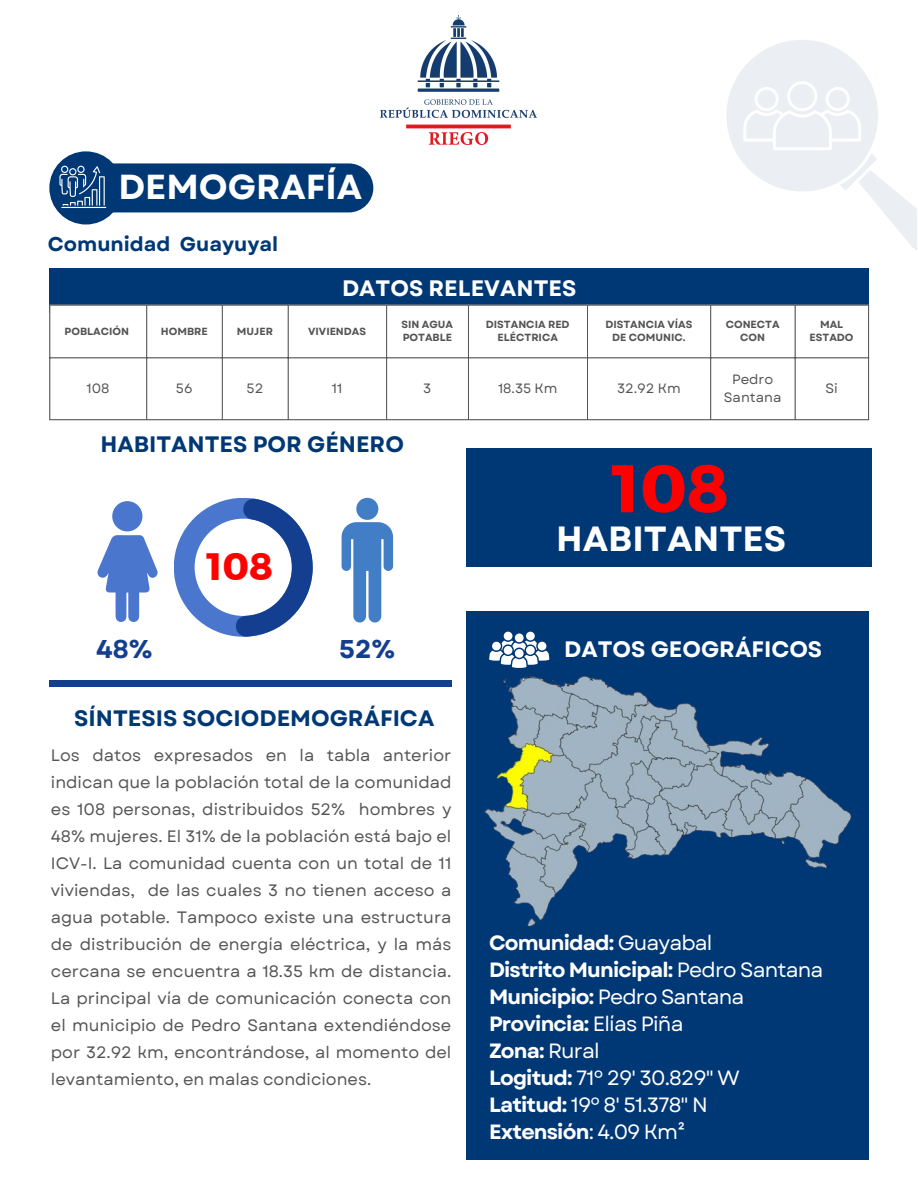
<style>
.page{position:relative;width:918px;height:1188px;background:#fff}
.page>*{position:absolute;margin:0;border:0;box-sizing:border-box;transform-origin:0 0}
.t1{font:67.2px "Kief Montaser Bold";color:#f00}
.t2{font:38.1px "Kief Montaser Bold";color:#f00}
.t3{font:700 34.95px "Garet";color:#fff}
.t4{font:700 34.65px "Garet";color:#fff}
.t5{font:700 25.65px "Garet";color:#143e8f}
.t6{font:700 22.35px "Garet";color:#003875}
.t7{font:700 22.35px "Garet";color:#fff}
.t8{font:20.7px/27px "Garet";letter-spacing:-.04em;color:#fff}
.t9{font:700 19.95px "Garet";color:#003875}
.t10{font:19.65px "Garet";color:#fff}
.t11{font:16.5px/27px "Garet";color:#545454;text-align:justify}
.t12{font:13.5px/18.1px "Garet";color:#545454;text-align:center}
.t13{font:700 10.35px/13.8px "Garet";color:#545454;text-align:center}
.s1{font-weight:700}
</style>
<div class="page">
<img style="left:381px;top:16px;width:156px;height:128px">
<div style="left:49px;top:151px;width:74px;height:74px;background:#003875;border-radius:50%"></div>
<div style="left:83px;top:163px;width:290px;height:49px;background:#003875;border-radius:25px"></div>
<hr style="left:61px;top:207px;width:45px;height:1px;background:#fff">
<svg style="left:59px;top:166px;width:46px;height:40px"></svg>
<div style="left:467px;top:611px;width:402px;height:548px;background:#003875"></div>
<svg style="left:174px;top:498px;width:139px;height:139px"></svg>
<svg style="left:97px;top:535px;width:61px;height:87px"></svg>
<div style="left:112px;top:501px;width:30px;height:30px;background:#4b76ce;border-radius:50%"></div>
<div style="left:356px;top:498px;width:22px;height:22px;background:#427ec6;border-radius:50%"></div>
<svg style="left:342px;top:522px;width:51px;height:101px"></svg>
<div style="left:467px;top:448px;width:405px;height:119px;background:#003875"></div>
<div style="left:49px;top:681px;width:402px;height:6px;background:#143e8f"></div>
<div style="left:504px;top:632px;width:8px;height:8px;background:#fff;border-radius:50%"></div>
<div style="left:526px;top:632px;width:9px;height:8px;background:#fff;border-radius:50%"></div>
<div style="left:515px;top:633px;width:9px;height:9px;background:#fff;border-radius:50%"></div>
<svg style="left:489px;top:641px;width:60px;height:18px"></svg>
<div style="left:515px;top:649px;width:9px;height:9px;background:#fff;border-radius:50%"></div>
<div style="left:49px;top:268px;width:820px;height:45px;background:#003875"></div>
<svg style="left:50px;top:306px;width:818px;height:51px"></svg>
<hr style="left:49px;top:305px;width:1px;height:114px;background:#545454">
<hr style="left:146px;top:305px;width:1px;height:114px;background:#545454">
<hr style="left:222px;top:305px;width:1px;height:114px;background:#545454">
<hr style="left:288px;top:305px;width:1px;height:114px;background:#545454">
<hr style="left:386px;top:305px;width:1px;height:114px;background:#545454">
<hr style="left:468px;top:305px;width:1px;height:114px;background:#545454">
<hr style="left:587px;top:305px;width:1px;height:114px;background:#545454">
<hr style="left:710px;top:305px;width:1px;height:114px;background:#545454">
<hr style="left:795px;top:305px;width:1px;height:114px;background:#545454">
<hr style="left:868px;top:305px;width:1px;height:114px;background:#545454">
<hr style="left:49px;top:305px;width:820px;height:1px;background:#545454">
<hr style="left:49px;top:357px;width:820px;height:1px;background:#545454">
<hr style="left:49px;top:419px;width:820px;height:1px;background:#545454">
<svg style="left:726px;top:40px;width:191px;height:210px"></svg>
<img style="left:466px;top:659px;width:386px;height:279px">
<p class="t4" style="left:119px;top:162px;width:245px">DEMOGRAFÍA</p>
<p class="t9" style="left:48px;top:230px;width:232px">Comunidad Guayuyal</p>
<h2 class="t7" style="left:342px;top:272px;width:236px">DATOS RELEVANTES</h2>
<p class="t10" style="left:350px;top:275px;width:211px">Agregar información</p>
<h2 class="t13" style="left:65px;top:324px;width:66px">POBLACIÓN</h2>
<h6 class="t13" style="left:161px;top:324px;width:48px">HOMBRE</h6>
<p class="t13" style="left:237px;top:324px;width:38px">MUJER</p>
<h4 class="t13" style="left:308px;top:324px;width:59px">VIVIENDAS</h4>
<p class="t13" style="left:402px;top:317px;width:53px;text-align:left">SIN AGUA<br>POTABLE</p>
<p class="t13" style="left:486px;top:317px;width:85px">DISTANCIA RED<br>ELÉCTRICA</p>
<p class="t13" style="left:605px;top:317px;width:89px">DISTANCIA VÍAS<br>DE COMUNIC.</p>
<p class="t13" style="left:726px;top:317px;width:55px">CONECTA<br>CON</p>
<p class="t13" style="left:810px;top:317px;width:45px">MAL<br>ESTADO</p>
<p class="t12" style="left:87px;top:380px;width:24px">108</p>
<p class="t12" style="left:176px;top:380px;width:18px">56</p>
<p class="t12" style="left:247px;top:380px;width:18px">52</p>
<p class="t12" style="left:332px;top:380px;width:12px">11</p>
<p class="t12" style="left:423px;top:380px;width:10px">3</p>
<p class="t12" style="left:498px;top:380px;width:61px">18.35 Km</p>
<p class="t12" style="left:617px;top:380px;width:65px">32.92 Km</p>
<p class="t12" style="left:724px;top:370px;width:59px">Pedro<br>Santana</p>
<p class="t12" style="left:825px;top:380px;width:14px">Si</p>
<p class="t6" style="left:100px;top:429px;width:305px">HABITANTES POR GÉNERO</p>
<p class="t2" style="left:207px;top:543px;width:68px">108</p>
<h3 class="t5" style="left:96px;top:630px;width:58px">48%</h3>
<h4 class="t5" style="left:339px;top:630px;width:58px">52%</h4>
<p class="t6" style="left:74px;top:702px;width:362px">SÍNTESIS SOCIODEMOGRÁFICA</p>
<p class="t11" style="left:51px;top:742px;width:402px">Los datos expresados en la tabla anterior indican que la población total de la comunidad es 108 personas, distribuidos 52% hombres y 48% mujeres. El 31% de la población está bajo el ICV-I. La comunidad cuenta con un total de 11 viviendas, de las cuales 3 no tienen acceso a agua potable. Tampoco existe una estructura de distribución de energía eléctrica, y la más cercana se encuentra a 18.35 km de distancia.<br>La principal vía de comunicación conecta con el municipio de Pedro Santana extendiéndose por 32.92 km, encontrándose, al momento del levantamiento, en malas condiciones.</p>
<p class="t1" style="left:613px;top:447px;width:118px">108</p>
<h4 class="t3" style="left:556px;top:514px;width:232px">HABITANTES</h4>
<h3 class="t7" style="left:564px;top:633px;width:260px">DATOS GEOGRÁFICOS</h3>
<h1 class="t8" style="left:489px;top:929px;width:336px"><span class="s1">Comunidad:</span> Guayabal<br><span class="s1">Distrito Municipal:</span> Pedro Santana<br><span class="s1">Municipio:</span> Pedro Santana<br><span class="s1">Provincia:</span> Elías Piña<br><span class="s1">Zona:</span> Rural<br><span class="s1">Logitud:</span> 71º 29' 30.829" W<br><span class="s1">Latitud:</span> 19º 8' 51.378" N<br><span class="s1">Extensión</span>: 4.09 Km²</h1>
</div>
